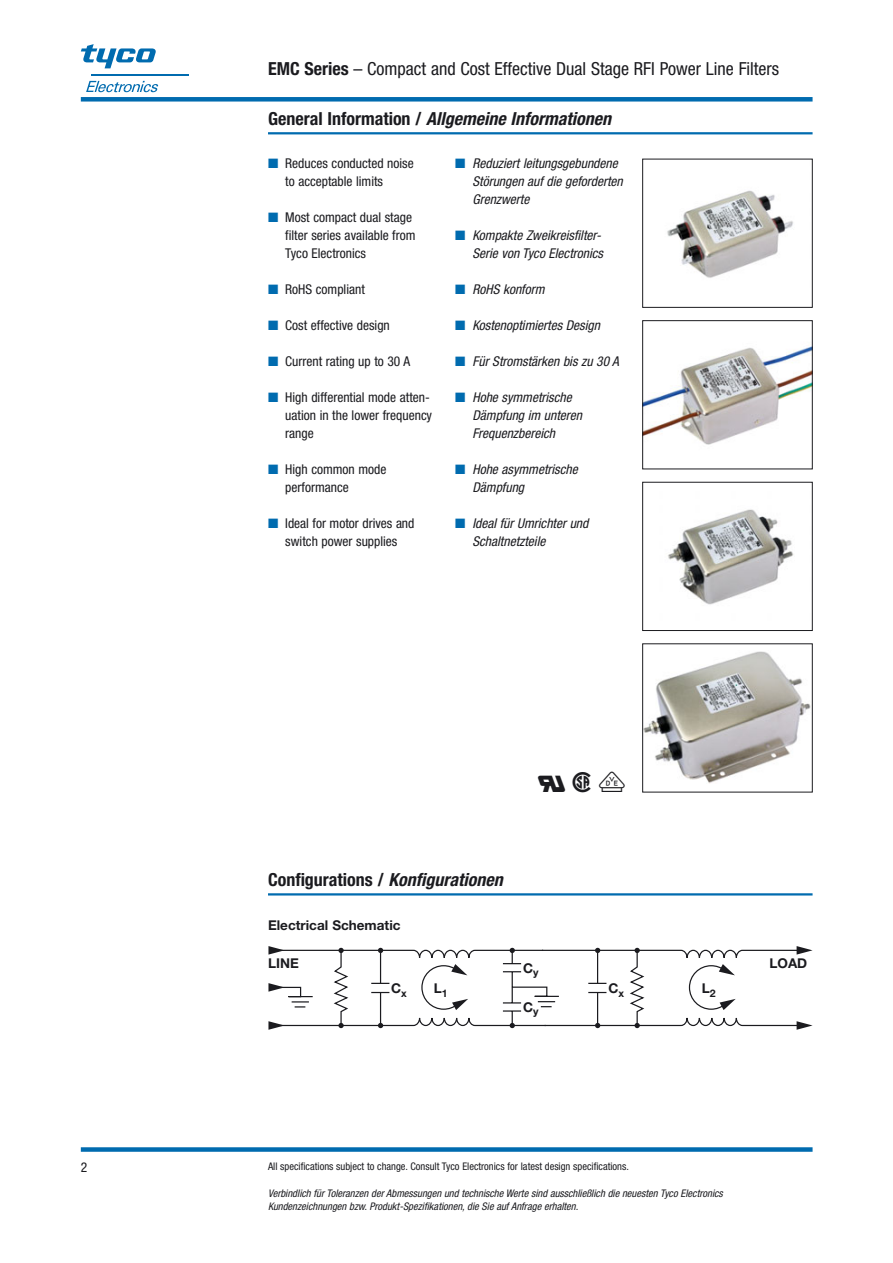
<style>
.page{position:relative;width:893px;height:1263px;background:#fff}
.page>*{position:absolute;margin:0;border:0;box-sizing:border-box;transform-origin:0 0}
.t1{font:27px "Technical LH Pi Two";color:#1b1b1f}
.t2{font:condensed 18px "Helvetica Neue";color:#1b1b1f}
.t3{font:italic 700 condensed 18px "Helvetica Neue";color:#1b1b1f}
.t4{font:700 condensed 18px "Helvetica Neue";color:#1b1b1f}
.t5{font:condensed 13.5px/18px "Helvetica Neue";color:#1b1b1f}
.t6{font:italic condensed 13.5px/18px "Helvetica Neue";color:#1b1b1f}
.t7{font:700 13.5px "Helvetica Neue";color:#1b1b1f}
.t8{font:italic condensed 10.5px/13.5px "Helvetica Neue";color:#1b1b1f}
.t9{font:condensed 10.5px "Helvetica Neue";color:#1b1b1f}
.s1{font-weight:700}
.s2{font-style:normal}
.s3{color:#006baf}
.s4{font-style:italic}
</style>
<div class="page">
<hr style="left:91px;top:74px;width:98px;height:2px;background:#006baf">
<svg style="left:86px;top:81px;width:73px;height:11px"></svg>
<svg style="left:81px;top:44px;width:75px;height:24px"></svg>
<div style="left:81px;top:97px;width:731px;height:5px;background:#006baf"></div>
<hr style="left:268px;top:132px;width:544px;height:2px;background:#006baf">
<div style="left:81px;top:1147px;width:731px;height:5px;background:#006baf"></div>
<img style="left:644px;top:651px;width:166px;height:133px">
<svg style="left:268px;top:946px;width:544px;height:84px"></svg>
<hr style="left:268px;top:893px;width:544px;height:3px;background:#006baf">
<img style="left:668px;top:509px;width:126px;height:96px">
<div style="left:642px;top:482px;width:170px;height:149px;border:1px solid #1b1b1f"></div>
<img style="left:644px;top:345px;width:166px;height:100px">
<div style="left:642px;top:320px;width:170px;height:149px;border:1px solid #1b1b1f"></div>
<img style="left:667px;top:190px;width:126px;height:88px">
<div style="left:642px;top:159px;width:170px;height:149px;border:1px solid #1b1b1f"></div>
<p class="t5" style="left:81px;top:1159px;width:8px">2</p>
<h2 class="t2" style="left:268px;top:62px;width:512px"><span class="s1">EMC Series</span> – Compact and Cost Effective Dual Stage RFI Power Line Filters</h2>
<h2 class="t3" style="left:268px;top:112px;width:344px"><span class="s2">General Information /</span> Allgemeine Informationen</h2>
<p class="t6" style="left:472px;top:156px;width:152px;text-indent:-17px"><span class="s3">■</span> Reduziert leitungsgebundene<br>Störungen auf die geforderten<br>Grenzwerte</p>
<p class="t6" style="left:455px;top:228px;width:149px;text-align:right"><span class="s3">■</span> Kompakte Zweikreisfilter-<br>Serie von Tyco Electronics</p>
<p class="t6" style="left:455px;top:282px;width:91px"><span class="s3">■</span> RoHS konform</p>
<p class="t6" style="left:455px;top:318px;width:146px"><span class="s3">■</span> Kostenoptimiertes Design</p>
<p class="t6" style="left:455px;top:354px;width:165px"><span class="s3">■</span> Für Stromstärken bis zu 30 A</p>
<p class="t6" style="left:472px;top:390px;width:111px;text-indent:-17px"><span class="s3">■</span> Hohe symmetrische<br>Dämpfung im unteren<br>Frequenzbereich</p>
<p class="t6" style="left:472px;top:462px;width:107px;text-indent:-17px"><span class="s3">■</span> Hohe asymmetrische<br>Dämpfung</p>
<p class="t6" style="left:472px;top:516px;width:117px;text-indent:-17px"><span class="s3">■</span> Ideal für Umrichter und<br>Schaltnetzteile</p>
<p class="t5" style="left:285px;top:156px;width:130px;text-indent:-17px"><span class="s3">■</span> Reduces conducted noise to acceptable limits</p>
<p class="t5" style="left:285px;top:210px;width:132px;text-indent:-17px"><span class="s3">■</span> Most compact dual stage filter series available from<br>Tyco Electronics</p>
<p class="t5" style="left:268px;top:282px;width:98px"><span class="s3">■</span> RoHS compliant</p>
<p class="t5" style="left:268px;top:318px;width:123px"><span class="s3">■</span> Cost effective design</p>
<p class="t5" style="left:268px;top:354px;width:144px"><span class="s3">■</span> Current rating up to 30 A</p>
<p class="t5" style="left:285px;top:390px;width:148px;text-indent:-17px"><span class="s3">■</span> High differential mode atten&shy;uation in the lower frequency range</p>
<p class="t5" style="left:285px;top:462px;width:103px;text-indent:-17px"><span class="s3">■</span> High common mode performance</p>
<p class="t5" style="left:268px;top:516px;width:148px;text-align:center"><span class="s3">■</span> Ideal for motor drives and switch power supplies</p>
<h2 class="t4" style="left:268px;top:873px;width:236px">Configurations / <span class="s4">Konfigurationen</span></h2>
<p class="t7" style="left:268px;top:920px;width:134px">Electrical Schematic</p>
<h1 class="t1" style="left:572px;top:769px;width:20px">-</h1>
<p class="t7" style="left:268px;top:958px;width:32px">LINE</p>
<p class="t7" style="left:769px;top:958px;width:39px">LOAD</p>
<p class="t7" style="left:391px;top:984px;width:17px">C<sub>x</sub></p>
<p class="t7" style="left:523px;top:963px;width:17px">C<sub>y</sub></p>
<p class="t7" style="left:523px;top:1002px;width:17px">C<sub>y</sub></p>
<p class="t7" style="left:434px;top:984px;width:15px">L<sub>1</sub></p>
<p class="t7" style="left:608px;top:984px;width:17px">C<sub>x</sub></p>
<p class="t7" style="left:702px;top:984px;width:15px">L<sub>2</sub></p>
<p class="t9" style="left:268px;top:1162px;width:362px">All specifications subject to change. Consult Tyco Electronics for latest design specifications.</p>
<p class="t8" style="left:268px;top:1187px;width:456px">Verbindlich für Toleranzen der Abmessungen und technische Werte sind ausschließlich die neuesten Tyco Electronics<br>Kundenzeichnungen bzw. Produkt-Spezifikationen, die Sie auf Anfrage erhalten.</p>
</div>
